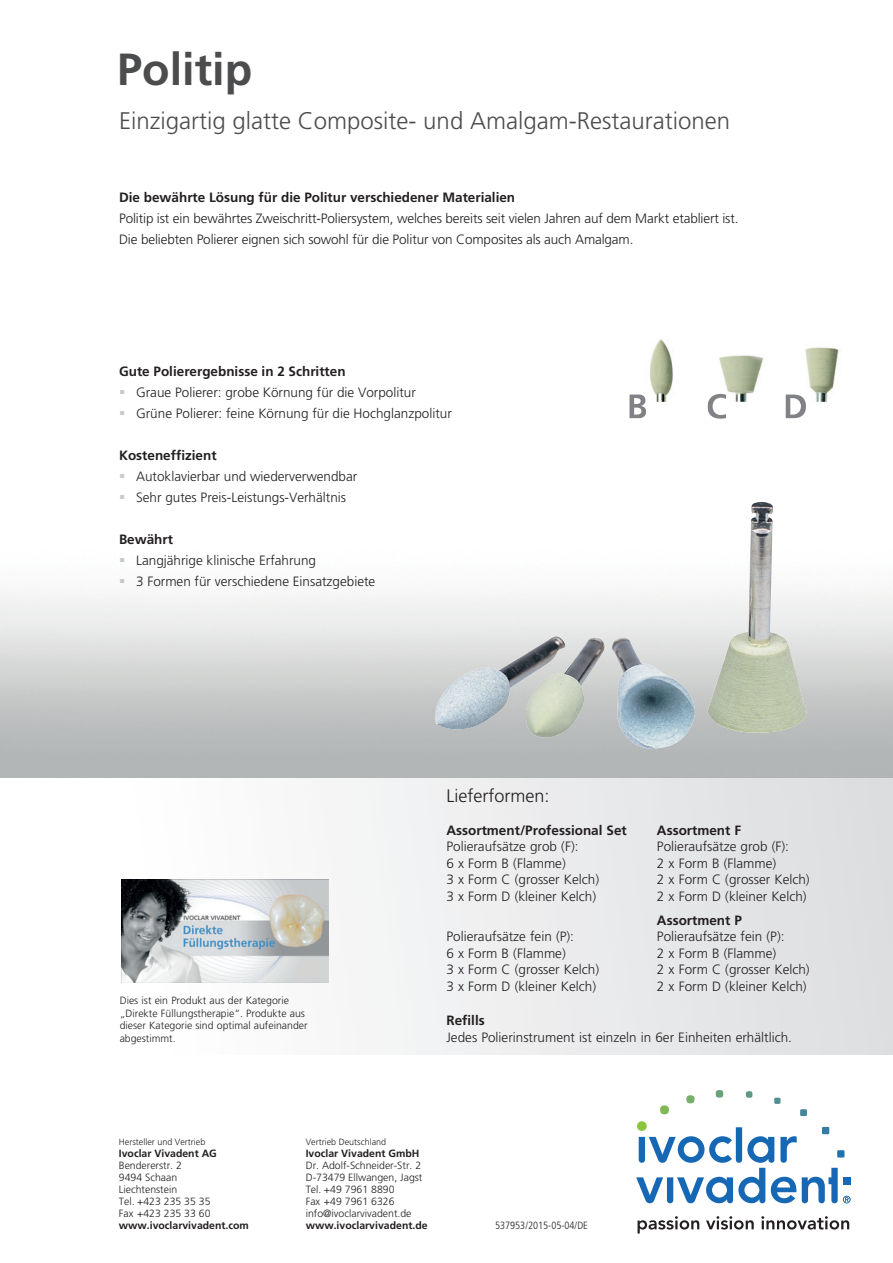
<style>
.page{position:relative;width:893px;height:1263px;background:#fff}
.page>*{position:absolute;margin:0;border:0;box-sizing:border-box;transform-origin:0 0}
.t1{font:700 45px "Frutiger";color:#4b4c4d}
.t2{font:300 24px "Frutiger";color:#4b4c4d}
.t3{font:300 18px "Frutiger";color:#231f20}
.t4{font:300 13.5px/16.5px "Frutiger";color:#231f20}
.t5{font:700 13.5px "Frutiger";color:#231f20}
.t6{font:300 10.5px/12px "Frutiger";color:#231f20}
.t7{font:700 10.5px "Frutiger";color:#231f20}
.t8{font:300 condensed 10.5px "Frutiger";color:#231f20}
.t9{font:300 9px "Frutiger";color:#231f20}
.s1{color:#c7c8ca}
</style>
<div class="page">
<div style="left:0;top:778px;width:893px;height:276px;background:linear-gradient(to right,#fff,#dddee0)"></div>
<svg style="left:636px;top:1090px;width:214px;height:113px"></svg>
<svg style="left:638px;top:1216px;width:61px;height:17px"></svg>
<svg style="left:706px;top:1216px;width:48px;height:13px"></svg>
<svg style="left:761px;top:1216px;width:88px;height:13px"></svg>
<img style="left:122px;top:879px;width:206px;height:103px">
<img style="left:645px;top:337px;width:29px;height:65px">
<img style="left:629px;top:394px;width:17px;height:24px">
<svg style="left:640px;top:394px;width:6px;height:8px"></svg>
<img style="left:716px;top:354px;width:51px;height:48px">
<img style="left:708px;top:394px;width:18px;height:25px">
<svg style="left:716px;top:394px;width:10px;height:8px"></svg>
<img style="left:803px;top:344px;width:38px;height:58px">
<img style="left:785px;top:394px;width:21px;height:24px">
<svg style="left:800px;top:394px;width:6px;height:8px"></svg>
<img style="left:435px;top:502px;width:371px;height:247px">
<h1 class="t1" style="left:117px;top:43px;width:137px">Politip</h1>
<h2 class="t2" style="left:119px;top:107px;width:612px">Einzigartig glatte Composite- und Amalgam-Restaurationen</h2>
<p class="t5" style="left:119px;top:189px;width:398px">Die bewährte Lösung für die Politur verschiedener Materialien</p>
<p class="t4" style="left:119px;top:208px;width:621px;line-height:21px">Politip ist ein bewährtes Zweischritt-Poliersystem, welches bereits seit vielen Jahren auf dem Markt etabliert ist.<br>Die beliebten Polierer eignen sich sowohl für die Politur von Composites als auch Amalgam.</p>
<p class="t5" style="left:119px;top:363px;width:228px">Gute Polierergebnisse in 2 Schritten</p>
<p class="t4" style="left:119px;top:384px;width:298px"><span class="s1">▪</span> Graue Polierer: grobe Körnung für die Vorpolitur</p>
<p class="t4" style="left:119px;top:405px;width:334px"><span class="s1">▪</span> Grüne Polierer: feine Körnung für die Hochglanzpolitur</p>
<p class="t5" style="left:119px;top:447px;width:99px">Kosteneffizient</p>
<p class="t4" style="left:119px;top:468px;width:240px"><span class="s1">▪</span> Autoklavierbar und wiederverwendbar</p>
<p class="t4" style="left:119px;top:489px;width:229px"><span class="s1">▪</span> Sehr gutes Preis-Leistungs-Verhältnis</p>
<p class="t5" style="left:119px;top:531px;width:56px">Bewährt</p>
<p class="t4" style="left:119px;top:552px;width:199px"><span class="s1">▪</span> Langjährige klinische Erfahrung</p>
<p class="t4" style="left:119px;top:573px;width:258px"><span class="s1">▪</span> 3 Formen für verschiedene Einsatzgebiete</p>
<h3 class="t3" style="left:446px;top:785px;width:104px">Lieferformen:</h3>
<p class="t5" style="left:446px;top:822px;width:182px">Assortment/Professional Set</p>
<p class="t4" style="left:446px;top:838px;width:154px">Polieraufsätze grob (F):<br>6 x Form B (Flamme)<br>3 x Form C (grosser Kelch)<br>3 x Form D (kleiner Kelch)</p>
<p class="t4" style="left:446px;top:928px;width:154px">Polieraufsätze fein (P):<br>6 x Form B (Flamme)<br>3 x Form C (grosser Kelch)<br>3 x Form D (kleiner Kelch)</p>
<p class="t5" style="left:657px;top:822px;width:86px">Assortment F</p>
<p class="t4" style="left:657px;top:838px;width:154px">Polieraufsätze grob (F):<br>2 x Form B (Flamme)<br>2 x Form C (grosser Kelch)<br>2 x Form D (kleiner Kelch)</p>
<p class="t5" style="left:657px;top:912px;width:87px">Assortment P</p>
<p class="t4" style="left:657px;top:928px;width:154px">Polieraufsätze fein (P):<br>2 x Form B (Flamme)<br>2 x Form C (grosser Kelch)<br>2 x Form D (kleiner Kelch)</p>
<p class="t6" style="left:120px;top:994px;width:189px;line-height:12.6px">Dies ist ein Produkt aus der Kategorie „Direkte Füllungstherapie“. Produkte aus dieser Kategorie sind optimal aufeinander abgestimmt.</p>
<p class="t5" style="left:446px;top:1013px;width:40px">Refills</p>
<p class="t4" style="left:446px;top:1029px;width:347px">Jedes Polierinstrument ist einzeln in 6er Einheiten erhältlich.</p>
<p class="t9" style="left:119px;top:1137px;width:88px">Hersteller und Vertrieb</p>
<p class="t7" style="left:119px;top:1147px;width:100px">Ivoclar Vivadent AG</p>
<p class="t6" style="left:119px;top:1159px;width:93px">Bendererstr. 2<br>9494 Schaan<br>Liechtenstein<br>Tel. +423 235 35 35<br>Fax +423 235 33 60</p>
<p class="t7" style="left:119px;top:1219px;width:132px">www.ivoclarvivadent.com</p>
<p class="t9" style="left:306px;top:1137px;width:82px">Vertrieb Deutschland</p>
<p class="t7" style="left:306px;top:1147px;width:115px">Ivoclar Vivadent GmbH</p>
<p class="t6" style="left:306px;top:1159px;width:118px">Dr. Adolf-Schneider-Str. 2<br>D-73479 Ellwangen, Jagst<br>Tel. +49 7961 8890<br>Fax +49 7961 6326 info@ivoclarvivadent.de</p>
<p class="t7" style="left:306px;top:1219px;width:123px">www.ivoclarvivadent.de</p>
<p class="t8" style="left:495px;top:1219px;width:94px">537953/2015-05-04/DE</p>
</div>
